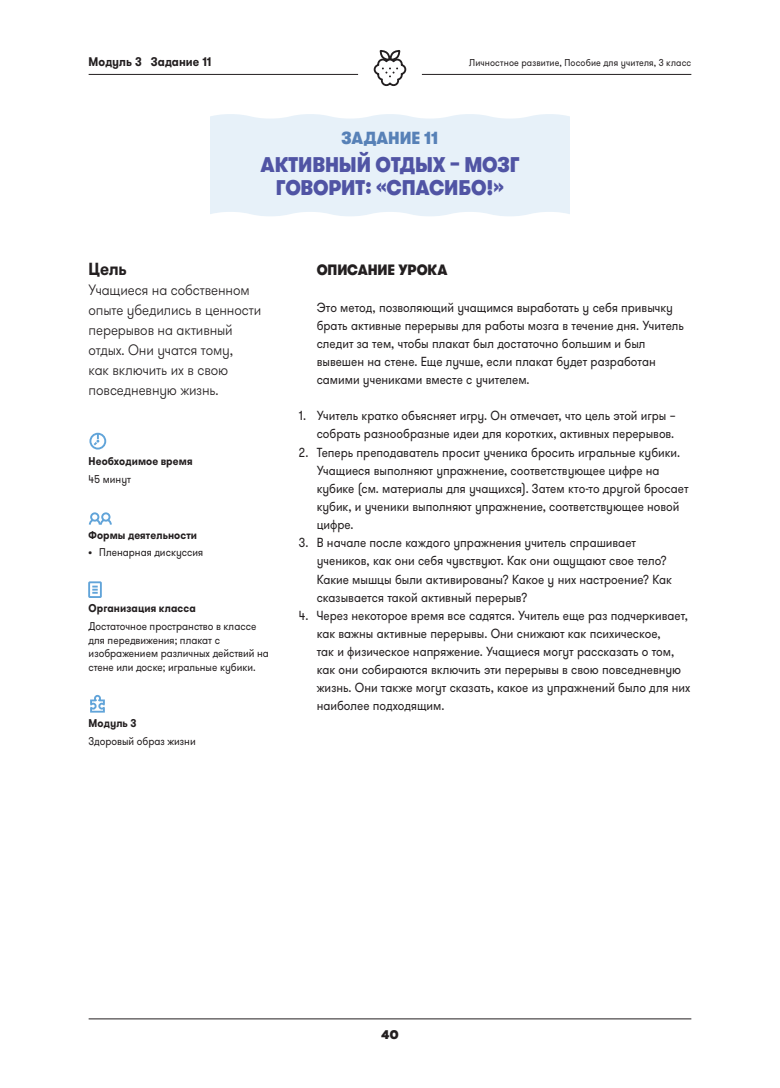
<style>
.page{position:relative;width:780px;height:1088px;background:#fff}
.page>*{position:absolute;margin:0;border:0;box-sizing:border-box;transform-origin:0 0}
.t1{font:900 21.25px/23.8px "GT Walsheim Pro";letter-spacing:-.01em;color:#5054a4;text-align:center;scale:.9 1}
.t2{font:900 17.5px "GT Walsheim Pro";letter-spacing:-.005em;color:#5781b7;scale:.9 1}
.t3{font:700 17.5px "GT Walsheim Pro";color:#231f20;scale:.9 1}
.t4{font:300 15px/20px "GT Walsheim Pro";letter-spacing:-.01em;color:#231f20;scale:.9 1}
.t5{font:900 15px "GT Walsheim Pro";letter-spacing:-.005em;color:#231f20;scale:.9 1}
.t6{font:13.12px/18.1px "GT Walsheim Pro";color:#231f20;scale:.9 1}
.t7{font:700 12.5px "GT Walsheim Pro";letter-spacing:.005em;color:#231f20;scale:.9 1}
.t8{font:800 12.5px "Prompt";color:#231f20}
.t9{font:11.25px/13.8px "GT Walsheim Pro";color:#231f20;scale:.9 1}
.t10{font:700 11.25px "GT Walsheim Pro";letter-spacing:.01em;color:#231f20;scale:.9 1}
.t11{font:10px "GT Walsheim Pro";letter-spacing:.01em;color:#231f20;scale:.9 1}
.s1{font-family:"Barlow";font-weight:700}
</style>
<div class="page">
<div style="left:211px;top:114px;width:358px;height:102px;background:#e7f1f9"></div>
<svg style="left:373px;top:50px;width:34px;height:37px"></svg>
<hr style="left:89px;top:1018px;width:602px;height:1px;background:#231f20">
<hr style="left:89px;top:74px;width:269px;height:1px;background:#231f20">
<hr style="left:422px;top:74px;width:269px;height:1px;background:#231f20">
<svg style="left:89px;top:433px;width:17px;height:16px"></svg>
<div style="left:101px;top:512px;width:9px;height:10px;border:2px solid #61a4d9;border-radius:50%"></div>
<svg style="left:88px;top:518px;width:24px;height:7px"></svg>
<div style="left:91px;top:513px;width:7px;height:8px;background:#fff;border-radius:50%"></div>
<div style="left:90px;top:512px;width:9px;height:10px;border:2px solid #61a4d9;border-radius:50%"></div>
<div style="left:88px;top:581px;width:14px;height:17px;border:2px solid #61a4d9"></div>
<svg style="left:92px;top:586px;width:6px;height:8px"></svg>
<svg style="left:90px;top:694px;width:15px;height:19px"></svg>
<p class="t7" style="left:89px;top:54px;width:138px">Модуль 3 Задание 11</p>
<p class="t11" style="left:469px;top:56px;width:248px">Личностное развитие, Пособие для учителя, 3 класс</p>
<h2 class="t2" style="left:341px;top:126px;width:109px">ЗАДАНИЕ 11</h2>
<h1 class="t1" style="left:260px;top:152px;width:289px">АКТИВНЫЙ ОТДЫХ – МОЗГ<br>ГОВОРИТ: «СПАСИБО!»</h1>
<h2 class="t3" style="left:89px;top:258px;width:44px">Цель</h2>
<p class="t4" style="left:89px;top:280px;width:193px">Учащиеся на собственном опыте убедились в ценности перерывов на активный отдых. Они учатся тому,<br>как включить их в свою повседневную жизнь.</p>
<p class="t10" style="left:89px;top:454px;width:117px">Необходимое время</p>
<p class="t9" style="left:89px;top:472px;width:49px">45 минут</p>
<p class="t10" style="left:89px;top:528px;width:122px">Формы деятельности</p>
<p class="t9" style="left:89px;top:546px;width:129px"><span class="s1">•</span> Пленарная дискуссия</p>
<p class="t10" style="left:89px;top:601px;width:121px">Организация класса</p>
<p class="t9" style="left:89px;top:619px;width:202px">Достаточное пространство в классе для передвижения; плакат с изображением различных действий на стене или доске; игральные кубики.</p>
<p class="t10" style="left:89px;top:716px;width:55px">Модуль 3</p>
<p class="t9" style="left:89px;top:734px;width:120px">Здоровый образ жизни</p>
<p class="t5" style="left:317px;top:260px;width:147px">ОПИСАНИЕ УРОКА</p>
<p class="t6" style="left:317px;top:298px;width:409px">Это метод, позволяющий учащимся выработать у себя привычку брать активные перерывы для работы мозга в течение дня. Учитель следит за тем, чтобы плакат был достаточно большим и был вывешен на стене. Еще лучше, если плакат будет разработан самими учениками вместе с учителем.</p>
<p class="t6" style="left:299px;top:407px;width:420px;text-align:right">1. Учитель кратко объясняет игру. Он отмечает, что цель этой игры – собрать разнообразные идеи для коротких, активных перерывов.</p>
<p class="t6" style="left:317px;top:443px;width:414px;text-indent:-18px">2. Теперь преподаватель просит ученика бросить игральные кубики.<br>Учащиеся выполняют упражнение, соответствующее цифре на кубике (см. материалы для учащихся). Затем кто-то другой бросает кубик, и ученики выполняют упражнение, соответствующее новой цифре.</p>
<p class="t6" style="left:317px;top:534px;width:396px;text-indent:-18px">3. В начале после каждого упражнения учитель спрашивает учеников, как они себя чувствуют. Как они ощущают свое тело?<br>Какие мышцы были активированы? Какое у них настроение? Как сказывается такой активный перерыв?</p>
<p class="t6" style="left:317px;top:606px;width:417px;text-indent:-18px">4. Через некоторое время все садятся. Учитель еще раз подчеркивает, как важны активные перерывы. Они снижают как психическое,<br>так и физическое напряжение. Учащиеся могут рассказать о том, как они собираются включить эти перерывы в свою повседневную жизнь. Они также могут сказать, какое из упражнений было для них наиболее подходящим.</p>
<p class="t8" style="left:381px;top:1025px;width:19px">40</p>
</div>
